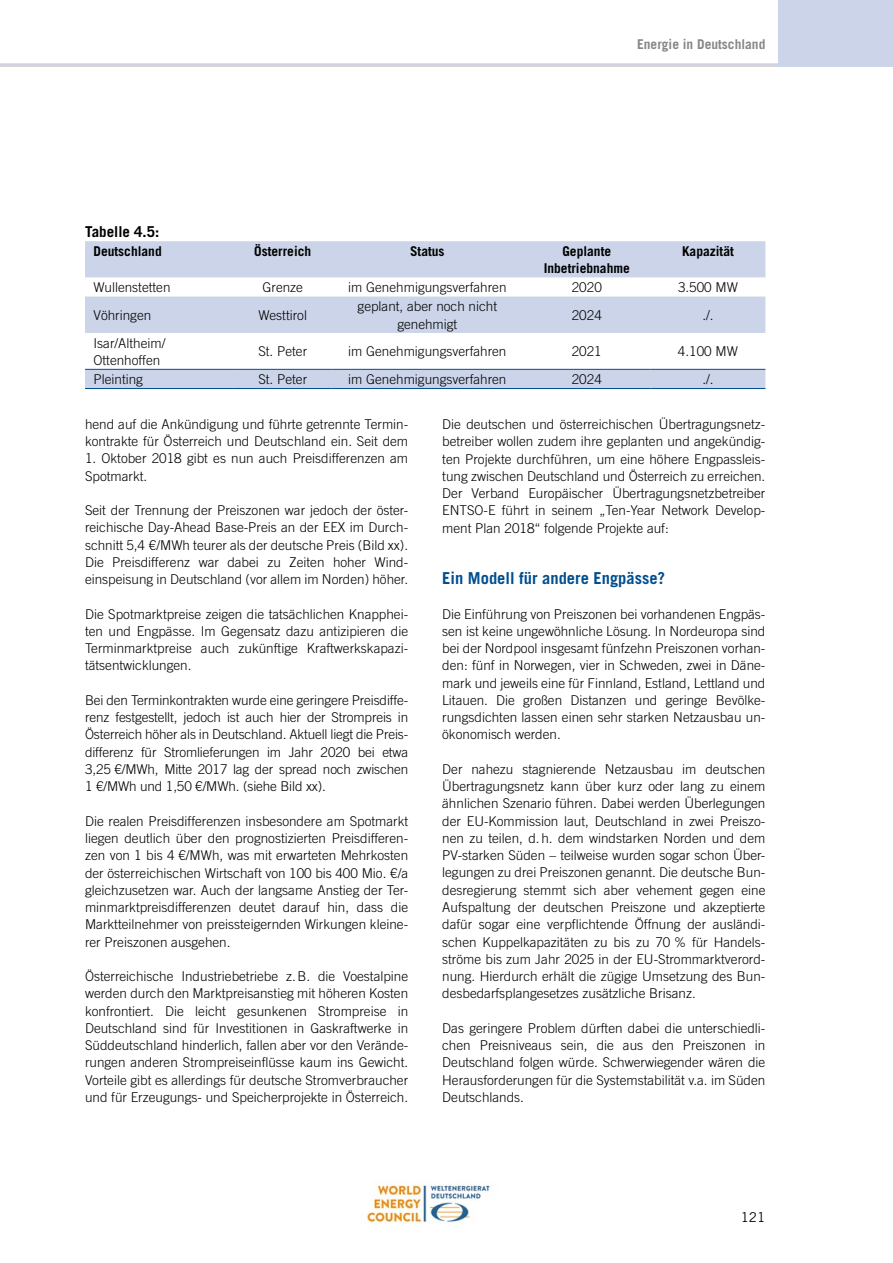
<style>
.page{position:relative;width:893px;height:1263px;background:#fff}
.page>*{position:absolute;margin:0;border:0;box-sizing:border-box;transform-origin:0 0}
.t1{font:700 16.5px "Trade Gothic LT";color:#004e90}
.t2{font:700 15px "Trade Gothic LT";color:#000}
.t3{font:300 13.5px/17.2px "Trade Gothic LT";color:#000;text-align:justify}
.t4{font:700 13.5px/17.2px "Trade Gothic LT";color:#000;text-align:center}
.t5{font:700 13.5px "Trade Gothic LT";color:#868786}
.t6{font:13.5px "Trade Gothic LT";color:#000}
</style>
<div class="page">
<img style="left:367px;top:1184px;width:123px;height:40px">
<hr style="left:0;top:64px;width:778px;height:3px;background:#cbd4e9">
<div style="left:778px;top:0;width:115px;height:67px;background:#cbd4e9"></div>
<svg style="left:85px;top:241px;width:680px;height:147px;fill:#cbd4e9"></svg>
<hr style="left:85px;top:369px;width:149px;height:1px;background:#004e90">
<hr style="left:234px;top:369px;width:98px;height:1px;background:#004e90">
<hr style="left:332px;top:369px;width:191px;height:1px;background:#004e90">
<hr style="left:523px;top:369px;width:128px;height:1px;background:#004e90">
<hr style="left:651px;top:369px;width:114px;height:1px;background:#004e90">
<hr style="left:85px;top:388px;width:149px;height:1px;background:#004e90">
<hr style="left:234px;top:388px;width:98px;height:1px;background:#004e90">
<hr style="left:332px;top:388px;width:191px;height:1px;background:#004e90">
<hr style="left:523px;top:388px;width:128px;height:1px;background:#004e90">
<hr style="left:651px;top:388px;width:114px;height:1px;background:#004e90">
<p class="t5" style="left:637px;top:36px;width:130px">Energie in Deutschland</p>
<p class="t2" style="left:85px;top:222px;width:76px">Tabelle 4.5:</p>
<p class="t4" style="left:94px;top:242px;width:70px">Deutschland</p>
<p class="t4" style="left:254px;top:242px;width:58px">Österreich</p>
<p class="t4" style="left:410px;top:242px;width:36px">Status</p>
<p class="t4" style="left:544px;top:242px;width:88px">Geplante<br>Inbetriebnahme</p>
<p class="t4" style="left:682px;top:242px;width:53px">Kapazität</p>
<p class="t3" style="left:94px;top:279px;width:79px">Wullenstetten</p>
<p class="t3" style="left:263px;top:279px;width:42px">Grenze</p>
<p class="t3" style="left:348px;top:279px;width:160px">im Genehmigungsverfahren</p>
<p class="t3" style="left:572px;top:279px;width:32px">2020</p>
<p class="t3" style="left:678px;top:279px;width:62px">3.500 MW</p>
<p class="t3" style="left:94px;top:306px;width:59px">Vöhringen</p>
<p class="t3" style="left:259px;top:306px;width:50px">Westtirol</p>
<p class="t3" style="left:358px;top:298px;width:141px;text-align:center">geplant, aber noch nicht genehmigt</p>
<p class="t3" style="left:572px;top:306px;width:32px">2024</p>
<p class="t3" style="left:702px;top:306px;width:13px">./.</p>
<p class="t3" style="left:94px;top:334px;width:73px">Isar/Altheim/<br>Ottenhoffen</p>
<p class="t3" style="left:258px;top:343px;width:50px">St. Peter</p>
<p class="t3" style="left:348px;top:343px;width:160px">im Genehmigungsverfahren</p>
<p class="t3" style="left:572px;top:343px;width:32px">2021</p>
<p class="t3" style="left:678px;top:343px;width:62px">4.100 MW</p>
<p class="t3" style="left:94px;top:371px;width:51px">Pleinting</p>
<p class="t3" style="left:258px;top:371px;width:50px">St. Peter</p>
<p class="t3" style="left:348px;top:371px;width:160px">im Genehmigungsverfahren</p>
<p class="t3" style="left:572px;top:371px;width:32px">2024</p>
<p class="t3" style="left:702px;top:371px;width:13px">./.</p>
<p class="t3" style="left:85px;top:415px;width:325px">hend auf die Ankündigung und führte getrennte Termin&shy;kontrakte für Österreich und Deutschland ein. Seit dem</p>
<p class="t3" style="left:85px;top:450px;width:325px">1. Oktober 2018 gibt es nun auch Preisdifferenzen am<br>Spotmarkt.</p>
<p class="t3" style="left:85px;top:501px;width:325px">Seit der Trennung der Preiszonen war jedoch der öster&shy;reichische Day-Ahead Base-Preis an der EEX im Durch&shy;schnitt 5,4 €/MWh teurer als der deutsche Preis (Bild xx).<br>Die Preisdifferenz war dabei zu Zeiten hoher Wind&shy;einspeisung in Deutschland (vor allem im Norden) höher.</p>
<p class="t3" style="left:85px;top:605px;width:325px">Die Spotmarktpreise zeigen die tatsächlichen Knapphei&shy;ten und Engpässe. Im Gegensatz dazu antizipieren die Terminmarktpreise auch zukünftige Kraftwerkskapazi&shy;tätsentwicklungen.</p>
<p class="t3" style="left:85px;top:691px;width:325px">Bei den Terminkontrakten wurde eine geringere Preisdiffe&shy;renz festgestellt, jedoch ist auch hier der Strompreis in Österreich höher als in Deutschland. Aktuell liegt die Preis&shy;differenz für Stromlieferungen im Jahr 2020 bei etwa 3,25 €/MWh, Mitte 2017 lag der spread noch zwischen 1 €/MWh und 1,50 €/MWh. (siehe Bild xx).</p>
<p class="t3" style="left:85px;top:812px;width:325px">Die realen Preisdifferenzen insbesondere am Spotmarkt liegen deutlich über den prognostizierten Preisdifferen&shy;zen von 1 bis 4 €/MWh, was mit erwarteten Mehrkosten der österreichischen Wirtschaft von 100 bis 400 Mio. €/a gleichzusetzen war. Auch der langsame Anstieg der Ter&shy;minmarktpreisdifferenzen deutet darauf hin, dass die Marktteilnehmer von preissteigernden Wirkungen kleine&shy;rer Preiszonen ausgehen.</p>
<p class="t3" style="left:85px;top:967px;width:325px">Österreichische Industriebetriebe z.B. die Voestalpine werden durch den Marktpreisanstieg mit höheren Kosten konfrontiert. Die leicht gesunkenen Strompreise in Deutschland sind für Investitionen in Gaskraftwerke in Süddeutschland hinderlich, fallen aber vor den Verände&shy;rungen anderen Strompreiseinflüsse kaum ins Gewicht.<br>Vorteile gibt es allerdings für deutsche Stromverbraucher und für Erzeugungs- und Speicherprojekte in Österreich.</p>
<p class="t3" style="left:442px;top:415px;width:325px">Die deutschen und österreichischen Übertragungsnetz&shy;betreiber wollen zudem ihre geplanten und angekündig&shy;ten Projekte durchführen, um eine höhere Engpassleis&shy;tung zwischen Deutschland und Österreich zu erreichen.<br>Der Verband Europäischer Übertragungsnetzbetreiber ENTSO-E führt in seinem „Ten-Year Network Develop&shy;ment Plan 2018“ folgende Projekte auf:</p>
<p class="t1" style="left:442px;top:568px;width:224px">Ein Modell für andere Engpässe?</p>
<p class="t3" style="left:442px;top:605px;width:325px">Die Einführung von Preiszonen bei vorhandenen Engpäs&shy;sen ist keine ungewöhnliche Lösung. In Nordeuropa sind bei der Nordpool insgesamt fünfzehn Preiszonen vorhan&shy;den: fünf in Norwegen, vier in Schweden, zwei in Däne&shy;mark und jeweils eine für Finnland, Estland, Lettland und Litauen. Die großen Distanzen und geringe Bevölke&shy;rungsdichten lassen einen sehr starken Netzausbau un&shy;ökonomisch werden.</p>
<p class="t3" style="left:442px;top:760px;width:325px">Der nahezu stagnierende Netzausbau im deutschen Übertragungsnetz kann über kurz oder lang zu einem ähnlichen Szenario führen. Dabei werden Überlegungen der EU-Kommission laut, Deutschland in zwei Preiszo&shy;nen zu teilen, d.h. dem windstarken Norden und dem PV-starken Süden – teilweise wurden sogar schon Über&shy;legungen zu drei Preiszonen genannt. Die deutsche Bun&shy;desregierung stemmt sich aber vehement gegen eine Aufspaltung der deutschen Preiszone und akzeptierte dafür sogar eine verpflichtende Öffnung der ausländi&shy;schen Kuppelkapazitäten zu bis zu 70 % für Handels&shy;ströme bis zum Jahr 2025 in der EU-Strommarktverord&shy;nung. Hierdurch erhält die zügige Umsetzung des Bun&shy;desbedarfsplangesetzes zusätzliche Brisanz.</p>
<p class="t3" style="left:442px;top:1019px;width:325px">Das geringere Problem dürften dabei die unterschiedli&shy;chen Preisniveaus sein, die aus den Preiszonen in Deutschland folgen würde. Schwerwiegender wären die Herausforderungen für die Systemstabilität v.a. im Süden Deutschlands.</p>
<p class="t6" style="left:741px;top:1209px;width:26px">121</p>
</div>
